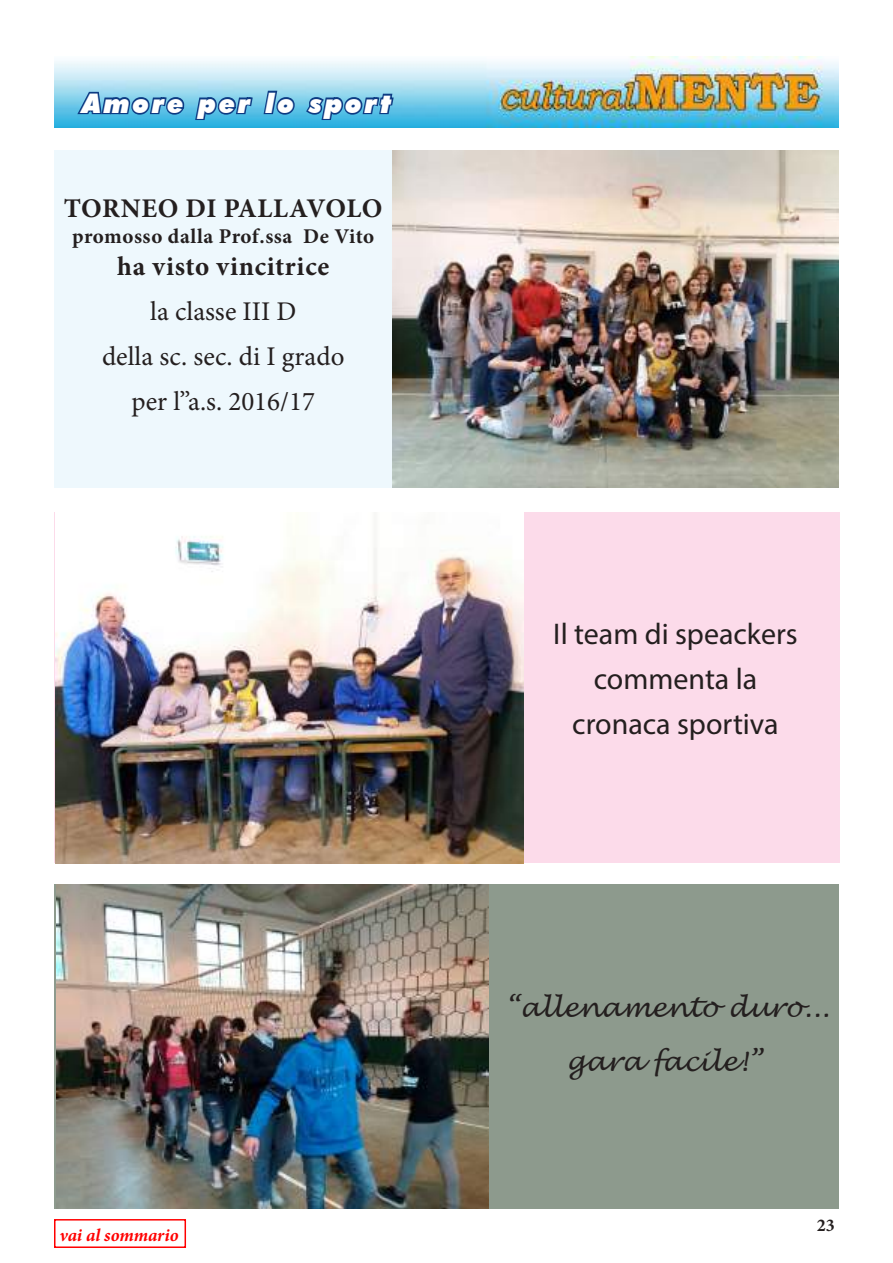
<style>
.page{position:relative;width:893px;height:1263px;background:#fff}
.page>*{position:absolute;margin:0;border:0;box-sizing:border-box;transform-origin:0 0}
.t1{font:30px/45px "Myriad Pro";color:#241f1f;text-align:center}
.t2{font:27px/45px "Minion Pro";color:#241f1f;text-align:center}
.t3{font:700 27px "Minion Pro";letter-spacing:.025em;color:#241f1f}
.t4{font:italic 27px/54px "Lucida Handwriting";color:#241f1f;text-align:center}
.t5{font:italic 900 27px "Futura BT";letter-spacing:.1em;color:#fff}
.t6{font:700 21px "Minion Pro";letter-spacing:.025em;color:#241f1f}
.t7{font:italic 700 18px "Minion Pro";letter-spacing:-.005em;color:#f00}
.t8{font:700 18px "Minion Pro";color:#241f1f}
</style>
<div class="page">
<img style="left:54px;top:56px;width:785px;height:72px">
<div style="left:54px;top:884px;width:785px;height:325px;background:#8d9a8d"></div>
<div style="left:54px;top:512px;width:785px;height:351px;background:#fcdbea"></div>
<div style="left:54px;top:150px;width:775px;height:338px;background:#eef8fd"></div>
<svg style="left:75px;top:56px;width:111px;height:63px;background:#97c6e1"></svg>
<svg style="left:193px;top:95px;width:61px;height:33px;background:#3b96c7"></svg>
<svg style="left:262px;top:89px;width:35px;height:27px"></svg>
<svg style="left:304px;top:92px;width:91px;height:36px;background:#429ac9"></svg>
<img style="left:56px;top:512px;width:468px;height:351px">
<img style="left:56px;top:884px;width:432px;height:325px">
<img style="left:393px;top:150px;width:446px;height:338px">
<div style="left:54px;top:1219px;width:132px;height:29px;border:2px solid #f00"></div>
<p class="t5" style="left:82px;top:87px;width:312px">Amore per lo sport</p>
<p class="t3" style="left:64px;top:190px;width:320px">TORNEO DI PALLAVOLO</p>
<p class="t6" style="left:72px;top:221px;width:303px">promosso dalla Prof.ssa De Vito</p>
<p class="t3" style="left:117px;top:247px;width:214px">ha visto vincitrice</p>
<p class="t2" style="left:102px;top:289px;width:244px">la classe III D<br>della sc. sec. di I grado per l’’a.s. 2016/17</p>
<p class="t7" style="left:59px;top:1223px;width:121px">vai al sommario</p>
<p class="t1" style="left:553px;top:611px;width:246px">Il team di speackers commenta la cronaca sportiva</p>
<p class="t4" style="left:506px;top:981px;width:325px">“allenamento duro... gara facile!”</p>
<p class="t8" style="left:817px;top:1212px;width:19px">23</p>
</div>
